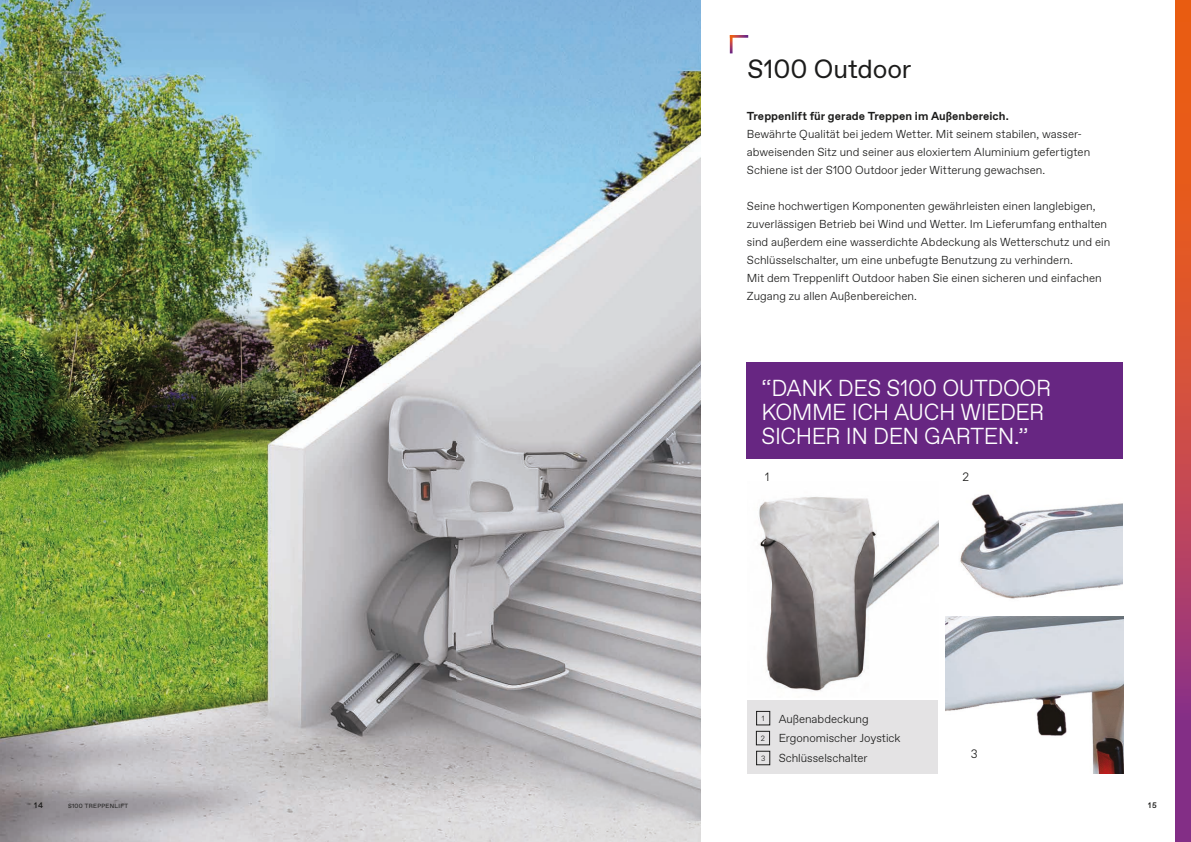
<style>
.page{position:relative;width:1191px;height:842px;background:#fff}
.page>*{position:absolute;margin:0;border:0;box-sizing:border-box;transform-origin:0 0}
.t1{font:26px "TKE Type";letter-spacing:-.005em;color:#1c1c1b}
.t2{font:300 23px/24px "TKE Type";letter-spacing:-.02em;color:#fff}
.t3{font:300 12px "TKE Type";color:#1c1c1b}
.t4{font:300 11.5px/18px "TKE Type";letter-spacing:.005em;color:#1c1c1b}
.t5{font:700 11.5px "TKE Type";letter-spacing:.005em;color:#1c1c1b}
.t6{font:500 8px "TKE Type";color:#1c1c1b}
.t7{font:300 7.5px "TKE Type";color:#1c1c1b}
.t8{font:6px "TKE Type";letter-spacing:.05em;color:#1c1c1b}
</style>
<div class="page">
<img style="left:946px;top:617px;width:177px;height:157px">
<div style="left:747px;top:700px;width:190px;height:74px;background:#e4e3e4"></div>
<div style="left:756px;top:711px;width:14px;height:14px;border:1px solid #1c1c1b"></div>
<div style="left:756px;top:731px;width:14px;height:14px;border:1px solid #1c1c1b"></div>
<div style="left:756px;top:751px;width:14px;height:14px;border:1px solid #1c1c1b"></div>
<svg style="left:1175px;top:0;width:16px;height:842px"></svg>
<img style="left:759px;top:497px;width:179px;height:194px">
<img style="left:960px;top:494px;width:163px;height:105px">
<svg style="left:730px;top:38px;width:2px;height:15px"></svg>
<img style="left:0;top:0;width:700px;height:842px">
<div style="left:746px;top:363px;width:377px;height:96px;background:#672682"></div>
<h1 class="t1" style="left:747px;top:54px;width:165px">S100 Outdoor</h1>
<p class="t5" style="left:747px;top:109px;width:263px">Treppenlift für gerade Treppen im Außenbereich.</p>
<p class="t4" style="left:747px;top:125px;width:345px">Bewährte Qualität bei jedem Wetter. Mit seinem stabilen, wasser&shy;abweisenden Sitz und seiner aus eloxiertem Aluminium gefertigten<br>Schiene ist der S100 Outdoor jeder Witterung gewachsen.</p>
<p class="t4" style="left:747px;top:197px;width:365px">Seine hochwertigen Komponenten gewährleisten einen langlebigen, zuverlässigen Betrieb bei Wind und Wetter. Im Lieferumfang enthalten sind außerdem eine wasserdichte Abdeckung als Wetterschutz und ein Schlüsselschalter, um eine unbefugte Benutzung zu verhindern.<br>Mit dem Treppenlift Outdoor haben Sie einen sicheren und einfachen Zugang zu allen Außenbereichen.</p>
<h2 class="t2" style="left:761px;top:376px;width:291px">“DANK DES S100 OUTDOOR<br>KOMME ICH AUCH WIEDER<br>SICHER IN DEN GARTEN.”</h2>
<p class="t3" style="left:765px;top:470px;width:6px">1</p>
<p class="t3" style="left:962px;top:470px;width:8px">2</p>
<p class="t7" style="left:762px;top:714px;width:4px">1</p>
<p class="t7" style="left:761px;top:734px;width:6px">2</p>
<p class="t7" style="left:761px;top:754px;width:6px">3</p>
<p class="t4" style="left:778px;top:710px;width:123px;line-height:19.1px">Außenabdeckung<br>Ergonomischer Joystick<br>Schlüsselschalter</p>
<p class="t3" style="left:971px;top:747px;width:8px">3</p>
<p class="t6" style="left:34px;top:800px;width:11px">14</p>
<p class="t8" style="left:68px;top:802px;width:62px">S100 TREPPENLIFT</p>
<p class="t6" style="left:1148px;top:800px;width:10px">15</p>
</div>
